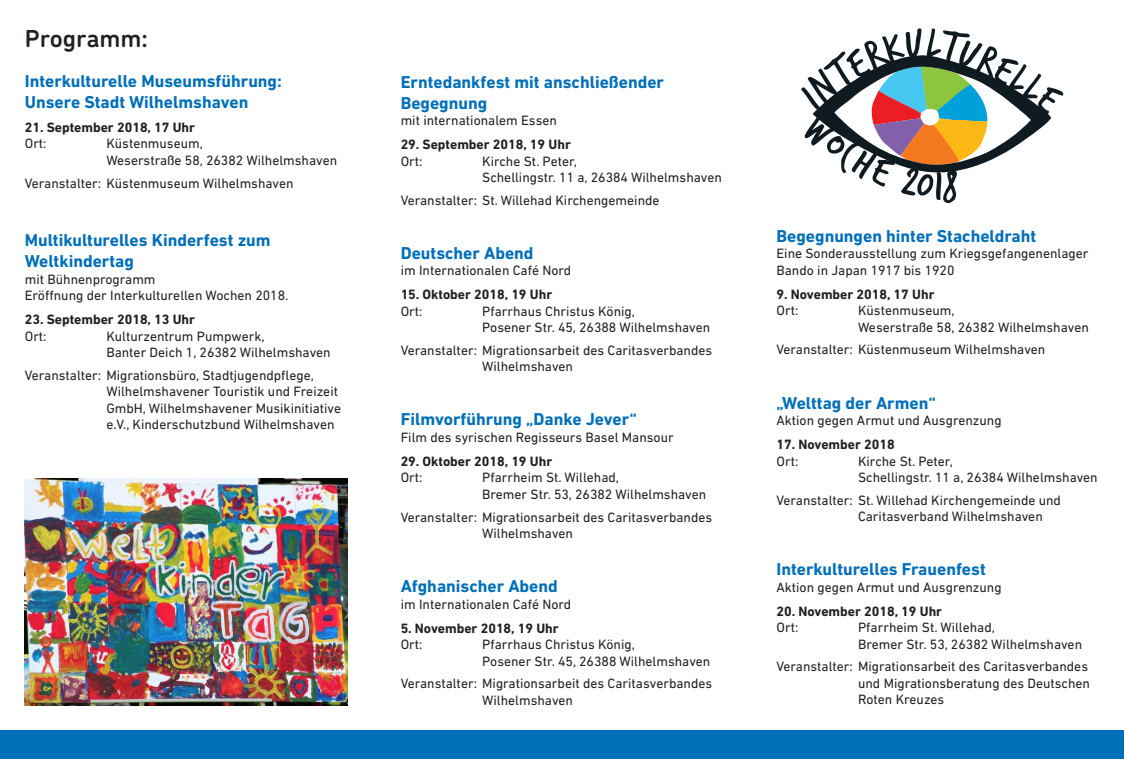
<style>
.page{position:relative;width:1124px;height:759px;background:#fff}
.page>*{position:absolute;margin:0;border:0;box-sizing:border-box;transform-origin:0 0}
.t1{font:500 25px "DIN Next Rounded LT Pro";color:#231f20}
.t2{font:700 17.5px/21px "DIN Next LT Pro";color:#006fba}
.t3{font:13.75px/16.5px "DIN Next LT Pro";color:#231f20}
.t4{font:700 13.75px "DIN Next LT Pro";color:#231f20}
</style>
<div class="page">
<div style="left:0;top:730px;width:379px;height:28px;background:#006fba"></div>
<div style="left:379px;top:730px;width:372px;height:28px;background:#006fba"></div>
<div style="left:751px;top:730px;width:372px;height:28px;background:#006fba"></div>
<svg style="left:801px;top:28px;width:262px;height:175px"></svg>
<img style="left:25px;top:478px;width:322px;height:226px">
<h1 class="t1" style="left:25px;top:24px;width:125px">Programm:</h1>
<p class="t2" style="left:25px;top:70px;width:258px">Interkulturelle Museumsführung:<br>Unsere Stadt Wilhelmshaven</p>
<p class="t4" style="left:25px;top:119px;width:172px">21. September 2018, 17 Uhr</p>
<p class="t3" style="left:25px;top:135px;width:23px">Ort:</p>
<p class="t3" style="left:106px;top:135px;width:232px">Küstenmuseum,<br>Weserstraße 58, 26382 Wilhelmshaven</p>
<p class="t3" style="left:25px;top:174px;width:270px">Veranstalter: Küstenmuseum Wilhelmshaven</p>
<p class="t2" style="left:25px;top:229px;width:247px">Multikulturelles Kinderfest zum<br>Weltkindertag</p>
<p class="t3" style="left:25px;top:270px;width:265px">mit Bühnenprogramm<br>Eröffnung der Interkulturellen Wochen 2018.</p>
<p class="t4" style="left:25px;top:311px;width:172px">23. September 2018, 13 Uhr</p>
<p class="t3" style="left:25px;top:327px;width:23px">Ort:</p>
<p class="t3" style="left:106px;top:327px;width:226px">Kulturzentrum Pumpwerk,<br>Banter Deich 1, 26382 Wilhelmshaven</p>
<p class="t3" style="left:106px;top:366px;width:236px;text-indent:-81px">Veranstalter: Migrationsbüro, Stadtjugendpflege, Wilhelmshavener Touristik und Freizeit GmbH, Wilhelmshavener Musikinitiative e.V., Kinderschutzbund Wilhelmshaven</p>
<p class="t2" style="left:400px;top:71px;width:265px">Erntedankfest mit anschließender<br>Begegnung</p>
<p class="t3" style="left:400px;top:112px;width:158px">mit internationalem Essen</p>
<p class="t4" style="left:400px;top:136px;width:172px">29. September 2018, 19 Uhr</p>
<p class="t3" style="left:400px;top:152px;width:23px">Ort:</p>
<p class="t3" style="left:482px;top:152px;width:241px">Kirche St. Peter,<br>Schellingstr. 11 a, 26384 Wilhelmshaven</p>
<p class="t3" style="left:400px;top:191px;width:260px">Veranstalter: St. Willehad Kirchengemeinde</p>
<p class="t2" style="left:400px;top:242px;width:134px">Deutscher Abend</p>
<p class="t3" style="left:400px;top:262px;width:172px">im Internationalen Café Nord</p>
<p class="t4" style="left:400px;top:286px;width:153px">15. Oktober 2018, 19 Uhr</p>
<p class="t3" style="left:400px;top:302px;width:23px">Ort:</p>
<p class="t3" style="left:482px;top:302px;width:229px">Pfarrhaus Christus König,<br>Posener Str. 45, 26388 Wilhelmshaven</p>
<p class="t3" style="left:482px;top:341px;width:231px;text-indent:-81px">Veranstalter: Migrationsarbeit des Caritasverbandes<br>Wilhelmshaven</p>
<p class="t2" style="left:400px;top:409px;width:237px">Filmvorführung „Danke Jever“</p>
<p class="t3" style="left:400px;top:428px;width:274px">Film des syrischen Regisseurs Basel Mansour</p>
<p class="t4" style="left:400px;top:453px;width:153px">29. Oktober 2018, 19 Uhr</p>
<p class="t3" style="left:400px;top:469px;width:23px">Ort:</p>
<p class="t3" style="left:482px;top:469px;width:225px">Pfarrheim St. Willehad,<br>Bremer Str. 53, 26382 Wilhelmshaven</p>
<p class="t3" style="left:482px;top:508px;width:231px;text-indent:-81px">Veranstalter: Migrationsarbeit des Caritasverbandes<br>Wilhelmshaven</p>
<p class="t2" style="left:400px;top:575px;width:159px">Afghanischer Abend</p>
<p class="t3" style="left:400px;top:595px;width:172px">im Internationalen Café Nord</p>
<p class="t4" style="left:400px;top:619px;width:159px">5. November 2018, 19 Uhr</p>
<p class="t3" style="left:400px;top:635px;width:23px">Ort:</p>
<p class="t3" style="left:482px;top:635px;width:230px">Pfarrhaus Christus König,<br>Posener Str. 45, 26388 Wilhelmshaven</p>
<p class="t3" style="left:482px;top:674px;width:231px;text-indent:-81px">Veranstalter: Migrationsarbeit des Caritasverbandes<br>Wilhelmshaven</p>
<p class="t2" style="left:776px;top:225px;width:261px">Begegnungen hinter Stacheldraht</p>
<p class="t3" style="left:776px;top:245px;width:313px">Eine Sonderausstellung zum Kriegsgefangenenlager<br>Bando in Japan 1917 bis 1920</p>
<p class="t4" style="left:776px;top:286px;width:159px">9. November 2018, 17 Uhr</p>
<p class="t3" style="left:776px;top:302px;width:23px">Ort:</p>
<p class="t3" style="left:857px;top:302px;width:232px">Küstenmuseum,<br>Weserstraße 58, 26382 Wilhelmshaven</p>
<p class="t3" style="left:776px;top:341px;width:270px">Veranstalter: Küstenmuseum Wilhelmshaven</p>
<p class="t2" style="left:776px;top:392px;width:161px">„Welttag der Armen“</p>
<p class="t3" style="left:776px;top:412px;width:227px">Aktion gegen Armut und Ausgrenzung</p>
<p class="t4" style="left:776px;top:436px;width:120px">17. November 2018</p>
<p class="t3" style="left:776px;top:452px;width:23px">Ort:</p>
<p class="t3" style="left:857px;top:452px;width:241px">Kirche St. Peter,<br>Schellingstr. 11 a, 26384 Wilhelmshaven</p>
<p class="t3" style="left:857px;top:491px;width:204px;text-indent:-81px">Veranstalter: St. Willehad Kirchengemeinde und<br>Caritasverband Wilhelmshaven</p>
<p class="t2" style="left:776px;top:558px;width:211px">Interkulturelles Frauenfest</p>
<p class="t3" style="left:776px;top:578px;width:227px">Aktion gegen Armut und Ausgrenzung</p>
<p class="t4" style="left:776px;top:602px;width:167px">20. November 2018, 19 Uhr</p>
<p class="t3" style="left:776px;top:619px;width:23px">Ort:</p>
<p class="t3" style="left:857px;top:619px;width:225px">Pfarrheim St. Willehad,<br>Bremer Str. 53, 26382 Wilhelmshaven</p>
<p class="t3" style="left:857px;top:658px;width:233px;text-indent:-81px">Veranstalter: Migrationsarbeit des Caritasverbandes und Migrationsberatung des Deutschen<br>Roten Kreuzes</p>
</div>
